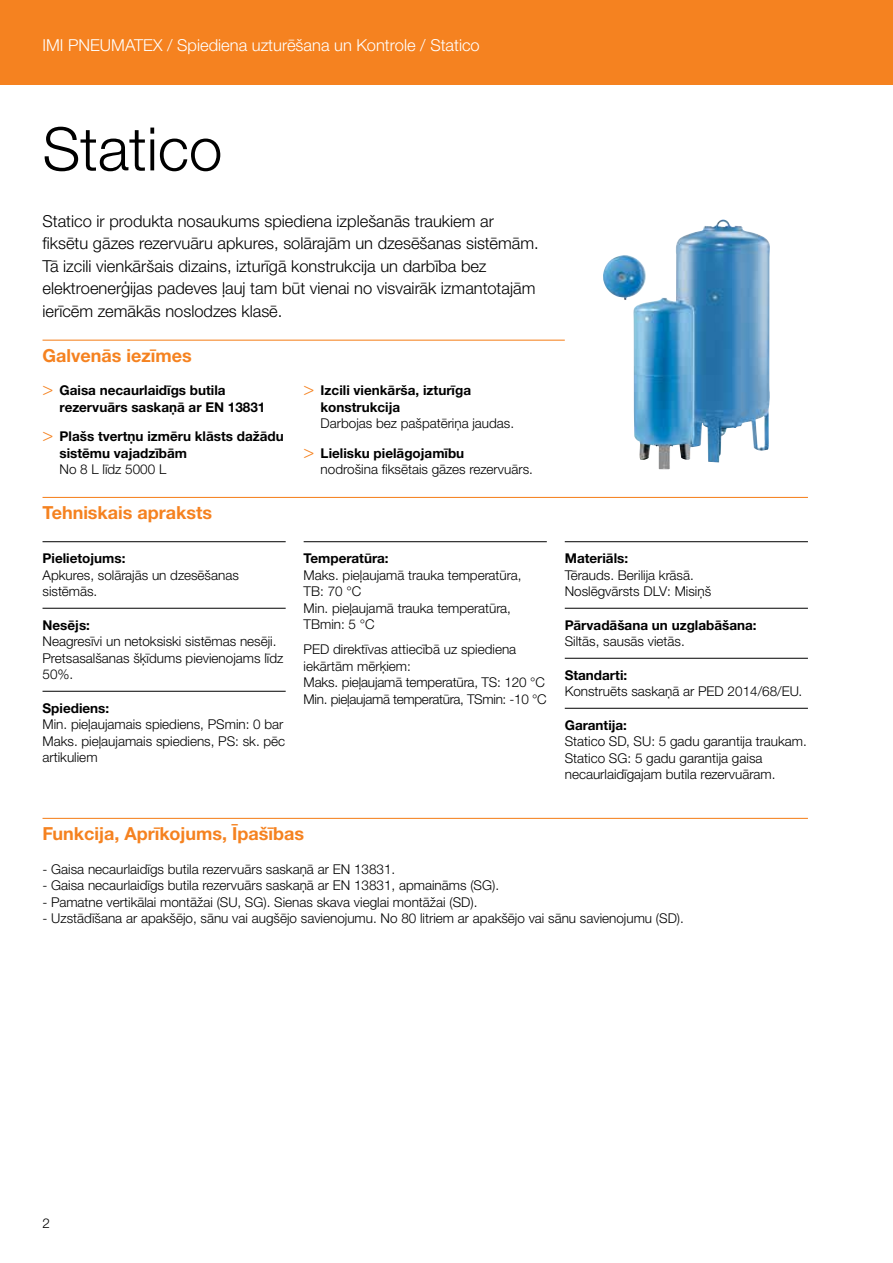
<style>
.page{position:relative;width:893px;height:1263px;background:#fff}
.page>*{position:absolute;margin:0;border:0;box-sizing:border-box;transform-origin:0 0}
.t1{font:300 60px "Helvetica Neue LTW1 G";color:#000}
.t2{font:700 18px "Helvetica Neue LTW1 G";color:#f58220}
.t3{font:300 16.5px/22.5px "Helvetica Neue LTW1 G";color:#000}
.t4{font:300 16.5px "Helvetica Neue LTW1 G";color:#fff}
.t5{font:300 13.5px/16.5px "Helvetica Neue LTW1 G";color:#000}
.t6{font:700 13.5px/16.5px "Helvetica Neue LTW1 G";color:#000}
.s1{font-family:"Helvetica Neue LT Std";font-weight:300;font-size:18px;color:#f58220}
.s2{font-family:"Helvetica Neue LT Std";font-size:18px;color:#f58220}
.s3{font-weight:700}
</style>
<div class="page">
<div style="left:0;top:0;width:893px;height:85px;background:#f58220"></div>
<hr style="left:43px;top:340px;width:522px;height:1px;background:#f58220">
<hr style="left:43px;top:497px;width:765px;height:1px;background:#f58220">
<hr style="left:43px;top:541px;width:243px;height:1px;background:#000">
<hr style="left:43px;top:608px;width:243px;height:1px;background:#000">
<hr style="left:43px;top:691px;width:243px;height:1px;background:#000">
<hr style="left:304px;top:541px;width:243px;height:1px;background:#000">
<hr style="left:565px;top:541px;width:243px;height:1px;background:#000">
<hr style="left:565px;top:608px;width:243px;height:1px;background:#000">
<hr style="left:565px;top:658px;width:243px;height:1px;background:#000">
<hr style="left:565px;top:708px;width:243px;height:1px;background:#000">
<hr style="left:43px;top:818px;width:765px;height:1px;background:#f58220">
<img style="left:633px;top:220px;width:137px;height:249px">
<p class="t4" style="left:43px;top:35px;width:439px">IMI PNEUMATEX / Spiediena uzturēšana un Kontrole / Statico</p>
<h1 class="t1" style="left:43px;top:112px;width:181px">Statico</h1>
<p class="t3" style="left:43px;top:210px;width:498px">Statico ir produkta nosaukums spiediena izplešanās traukiem ar fiksētu gāzes rezervuāru apkures, solārajām un dzesēšanas sistēmām.<br>Tā izcili vienkāršais dizains, izturīgā konstrukcija un darbība bez elektroenerģijas padeves ļauj tam būt vienai no visvairāk izmantotajām ierīcēm zemākās noslodzes klasē.</p>
<h2 class="t2" style="left:43px;top:344px;width:151px">Galvenās iezīmes</h2>
<p class="t6" style="left:60px;top:382px;width:207px;text-indent:-17px"><span class="s1">&gt;</span> Gaisa necaurlaidīgs butila rezervuārs saskaņā ar EN 13831</p>
<p class="t6" style="left:60px;top:428px;width:226px;text-indent:-17px"><span class="s1">&gt;</span> Plašs tvertņu izmēru klāsts dažādu sistēmu vajadzībām</p>
<p class="t5" style="left:60px;top:461px;width:108px">No 8 L līdz 5000 L</p>
<p class="t6" style="left:321px;top:382px;width:152px;text-indent:-17px"><span class="s1">&gt;</span> Izcili vienkārša, izturīga konstrukcija</p>
<p class="t5" style="left:304px;top:409px;width:212px;line-height:29.2px;text-indent:17px">Darbojas bez pašpatēriņa jaudas. <span class="s2">&gt;</span> <span class="s3">Lielisku pielāgojamību</span></p>
<p class="t5" style="left:321px;top:461px;width:214px">nodrošina fiksētais gāzes rezervuārs.</p>
<h2 class="t2" style="left:43px;top:502px;width:171px">Tehniskais apraksts</h2>
<p class="t6" style="left:43px;top:550px;width:84px">Pielietojums:</p>
<p class="t5" style="left:43px;top:567px;width:198px">Apkures, solārajās un dzesēšanas sistēmās.</p>
<p class="t6" style="left:43px;top:617px;width:49px">Nesējs:</p>
<p class="t5" style="left:43px;top:633px;width:242px">Neagresīvi un netoksiski sistēmas nesēji.<br>Pretsasalšanas šķīdums pievienojams līdz<br>50%.</p>
<p class="t6" style="left:43px;top:700px;width:68px">Spiediens:</p>
<p class="t5" style="left:43px;top:716px;width:244px">Min. pieļaujamais spiediens, PSmin: 0 bar<br>Maks. pieļaujamais spiediens, PS: sk. pēc artikuliem</p>
<p class="t6" style="left:304px;top:550px;width:86px">Temperatūra:</p>
<p class="t5" style="left:304px;top:567px;width:219px">Maks. pieļaujamā trauka temperatūra,<br>TB: 70 °C<br>Min. pieļaujamā trauka temperatūra,<br>TBmin: 5 °C</p>
<p class="t5" style="left:304px;top:641px;width:245px">PED direktīvas attiecībā uz spiediena iekārtām mērķiem:<br>Maks. pieļaujamā temperatūra, TS: 120 °C Min. pieļaujamā temperatūra, TSmin: -10 °C</p>
<p class="t6" style="left:565px;top:550px;width:65px">Materiāls:</p>
<p class="t5" style="left:565px;top:567px;width:148px">Tērauds. Berilija krāsā.<br>Noslēgvārsts DLV: Misiņš</p>
<p class="t6" style="left:565px;top:617px;width:193px">Pārvadāšana un uzglabāšana:</p>
<p class="t5" style="left:565px;top:633px;width:122px">Siltās, sausās vietās.</p>
<p class="t6" style="left:565px;top:667px;width:64px">Standarti:</p>
<p class="t5" style="left:565px;top:683px;width:239px">Konstruēts saskaņā ar PED 2014/68/EU.</p>
<p class="t6" style="left:565px;top:717px;width:64px">Garantija:</p>
<p class="t5" style="left:565px;top:733px;width:243px">Statico SD, SU: 5 gadu garantija traukam.<br>Statico SG: 5 gadu garantija gaisa necaurlaidīgajam butila rezervuāram.</p>
<h2 class="t2" style="left:43px;top:823px;width:263px">Funkcija, Aprīkojums, Īpašības</h2>
<p class="t5" style="left:43px;top:860px;width:354px">- Gaisa necaurlaidīgs butila rezervuārs saskaņā ar EN 13831.</p>
<p class="t5" style="left:43px;top:877px;width:458px">- Gaisa necaurlaidīgs butila rezervuārs saskaņā ar EN 13831, apmaināms (SG).</p>
<p class="t5" style="left:43px;top:893px;width:436px">- Pamatne vertikālai montāžai (SU, SG). Sienas skava vieglai montāžai (SD).</p>
<p class="t5" style="left:43px;top:910px;width:643px">- Uzstādīšana ar apakšējo, sānu vai augšējo savienojumu. No 80 litriem ar apakšējo vai sānu savienojumu (SD).</p>
<p class="t5" style="left:43px;top:1215px;width:9px">2</p>
</div>
